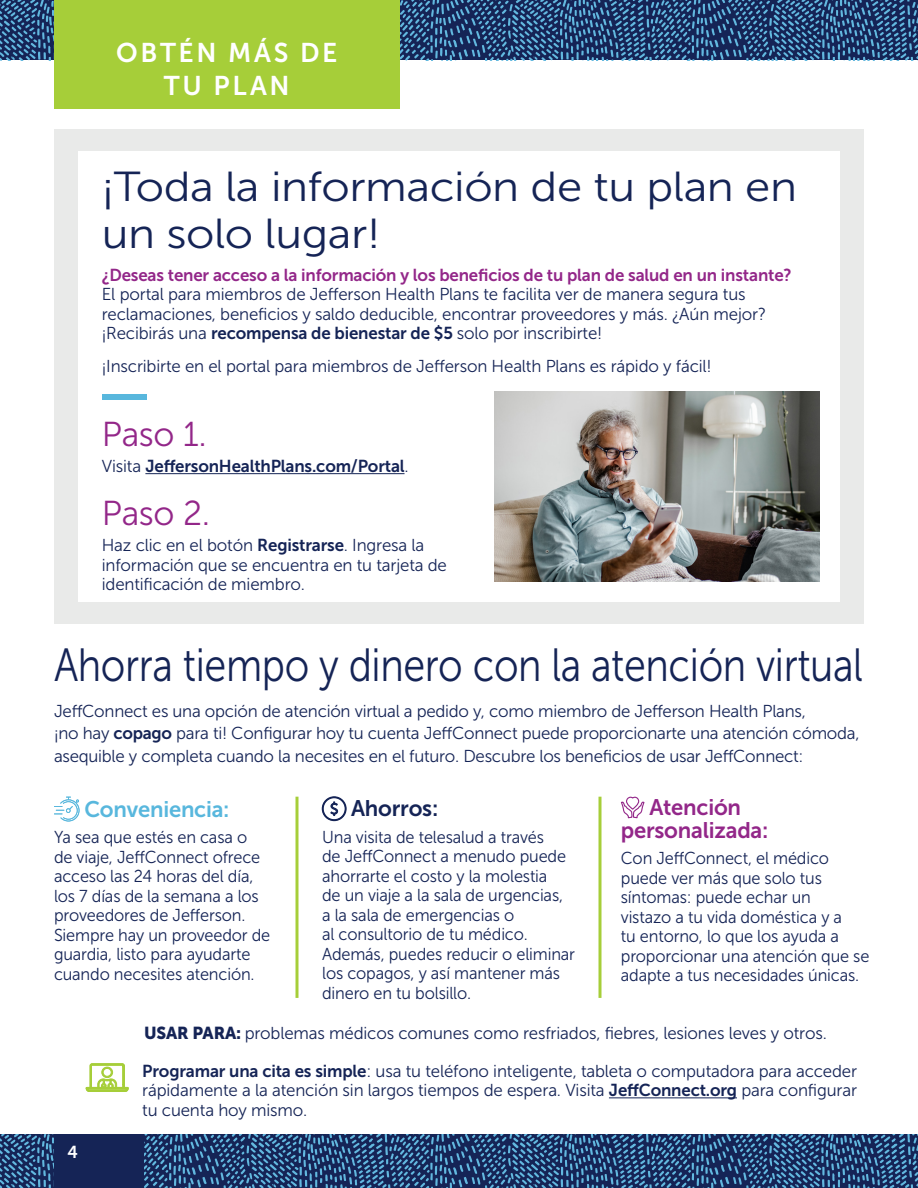
<style>
.page{position:relative;width:918px;height:1188px;background:#fff}
.page>*{position:absolute;margin:0;border:0;box-sizing:border-box;transform-origin:0 0}
.Content_-_Header-H3{font:46.5px "Museo Sans 300";letter-spacing:-.01em;color:#152456;scale:.85 1}
.Content_-_Header-H2{font:41.85px/46.5px "Museo Sans 300";letter-spacing:-.01em;color:#152456;scale:1.09 1}
.Content_-_Body-P{font:34.5px "Museo Sans 300";letter-spacing:-.01em;color:#932789}
.Content_-_Section_Headers-H1{font:27px/33px "Museo Sans 700";letter-spacing:.1em;color:#fff;text-align:center}
.Content_-_Body-P-2{font:22.5px/22.5px "Museo Sans 700";letter-spacing:-.01em;color:#932789;text-align:center}
.Content_-_Body-P-3{font:22.5px "Museo Sans 700";letter-spacing:-.01em;color:#58b7dd}
.Content_-_Body-P-4{font:22.5px "Museo Sans 700";letter-spacing:-.01em;color:#152456}
.Content_-_Body-P-5{font:17.25px/19.5px "Museo Sans 300";letter-spacing:-.01em;color:#152456}
.Content_-_Body-P-6{font:17.25px/19.5px "Museo Sans 300";letter-spacing:-.01em;color:#152456;scale:.95 1}
.Content_-_Body-P-7{font:17.25px "Museo Sans 700";letter-spacing:-.01em;color:#152456}
.t1{font:17.25px "Museo Sans 700";color:#fff}
.s1{font-family:"Museo Sans 700";color:#932789}
.s2{font-family:"Museo Sans 700"}
.s3{font-family:"Museo Sans 300"}
.s4{font-family:"Museo Sans 900"}
</style>
<div class="page">
<svg style="left:0;top:1134px;width:918px;height:54px;background:#294b7a"></svg>
<div style="left:54px;top:1134px;width:90px;height:54px;background:#152456"></div>
<svg style="left:0;top:0;width:918px;height:60px;background:#294c7b"></svg>
<div style="left:54px;top:130px;width:810px;height:494px;background:#e9eae9"></div>
<div style="left:78px;top:151px;width:762px;height:451px;background:#fff"></div>
<div style="left:54px;top:0;width:346px;height:109px;background:#a6ce39"></div>
<hr style="left:145px;top:473px;width:260px;height:1px;background:#152456">
<img style="left:495px;top:392px;width:325px;height:189px">
<div style="left:102px;top:395px;width:44px;height:5px;background:#58b7dd"></div>
<svg style="left:54px;top:797px;width:26px;height:24px"></svg>
<svg style="left:322px;top:797px;width:24px;height:24px"></svg>
<svg style="left:621px;top:796px;width:24px;height:23px"></svg>
<hr style="left:296px;top:797px;width:2px;height:201px;background:#a6ce39">
<hr style="left:599px;top:797px;width:3px;height:201px;background:#a6ce39">
<svg style="left:86px;top:1064px;width:42px;height:28px"></svg>
<hr style="left:609px;top:1097px;width:128px;height:1px;background:#152456">
<h1 class="Content_-_Section_Headers-H1" style="left:116px;top:36px;width:223px">OBTÉN MÁS DE<br>TU PLAN</h1>
<h2 class="Content_-_Header-H2" style="left:102px;top:164px;width:639px">¡Toda la información de tu plan en un solo lugar!</h2>
<p class="Content_-_Body-P-5" style="left:102px;top:265px;width:692px"><span class="s1">¿Deseas tener acceso a la información y los beneficios de tu plan de salud en un instante?<br></span>El portal para miembros de Jefferson Health Plans te facilita ver de manera segura tus reclamaciones, beneficios y saldo deducible, encontrar proveedores y más. ¿Aún mejor? ¡Recibirás una <span class="s2">recompensa de bienestar de $5</span> solo por inscribirte!</p>
<p class="Content_-_Body-P-5" style="left:102px;top:357px;width:611px">¡Inscribirte en el portal para miembros de Jefferson Health Plans es rápido y fácil!</p>
<p class="Content_-_Body-P" style="left:102px;top:415px;width:106px">Paso 1.</p>
<p class="Content_-_Body-P-7" style="left:102px;top:456px;width:308px"><span class="s3">Visita</span> JeffersonHealthPlans.com/Portal<span class="s3">.</span></p>
<p class="Content_-_Body-P" style="left:102px;top:495px;width:110px">Paso 2.</p>
<p class="Content_-_Body-P-5" style="left:102px;top:536px;width:347px">Haz clic en el botón <span class="s2">Registrarse</span>. Ingresa la información que se encuentra en tu tarjeta de identificación de miembro.</p>
<h3 class="Content_-_Header-H3" style="left:54px;top:640px;width:953px">Ahorra tiempo y dinero con la atención virtual</h3>
<p class="Content_-_Body-P-5" style="left:54px;top:700px;width:807px;line-height:22.5px">JeffConnect es una opción de atención virtual a pedido y, como miembro de Jefferson Health Plans,<br>¡no hay <span class="s2">copago</span> para ti! Configurar hoy tu cuenta JeffConnect puede proporcionarte una atención cómoda, asequible y completa cuando la necesites en el futuro. Descubre los beneficios de usar JeffConnect:</p>
<p class="Content_-_Body-P-3" style="left:84px;top:797px;width:147px">Conveniencia:</p>
<p class="Content_-_Body-P-6" style="left:54px;top:828px;width:229px">Ya sea que estés en casa o<br>de viaje, JeffConnect ofrece acceso las 24 horas del día, los 7 días de la semana a los proveedores de Jefferson.<br>Siempre hay un proveedor de guardia, listo para ayudarte cuando necesites atención.</p>
<p class="Content_-_Body-P-4" style="left:351px;top:796px;width:89px">Ahorros:</p>
<p class="Content_-_Body-P-6" style="left:322px;top:827px;width:268px">Una visita de telesalud a través<br>de JeffConnect a menudo puede ahorrarte el costo y la molestia<br>de un viaje a la sala de urgencias, a la sala de emergencias o<br>al consultorio de tu médico.<br>Además, puedes reducir o eliminar los copagos, y así mantener más dinero en tu bolsillo.</p>
<p class="Content_-_Body-P-2" style="left:621px;top:796px;width:149px">Atención personalizada:</p>
<p class="Content_-_Body-P-6" style="left:621px;top:848px;width:263px">Con JeffConnect, el médico puede ver más que solo tus síntomas: puede echar un<br>vistazo a tu vida doméstica y a<br>tu entorno, lo que los ayuda a proporcionar una atención que se adapte a tus necesidades únicas.</p>
<p class="Content_-_Body-P-5" style="left:144px;top:1023px;width:684px"><span class="s4">USAR PARA:</span> problemas médicos comunes como resfriados, fiebres, lesiones leves y otros.</p>
<p class="t1" style="left:68px;top:1143px;width:12px">4</p>
<p class="Content_-_Body-P-5" style="left:142px;top:1061px;width:716px;text-align:justify"><span class="s2">Programar una cita es simple</span>: usa tu teléfono inteligente, tableta o computadora para acceder rápidamente a la atención sin largos tiempos de espera. Visita <span class="s2">JeffConnect.org</span> para configurar tu cuenta hoy mismo.</p>
</div>
